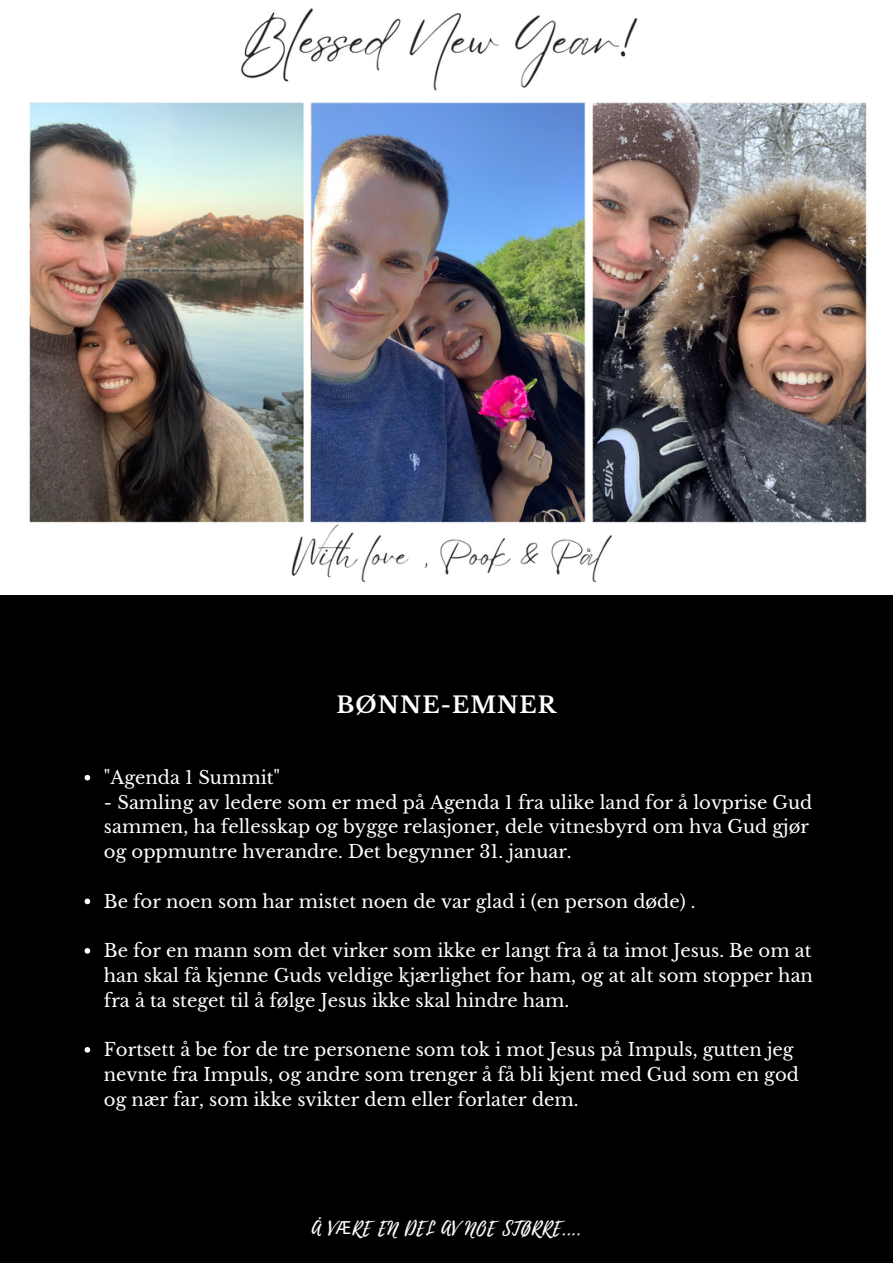
<style>
.page{position:relative;width:893px;height:1264px;background:#fff}
.page>*{position:absolute;margin:0;border:0;box-sizing:border-box;transform-origin:0 0}
.t1{font:700 22.5px "Libre Baskerville";letter-spacing:.05em;color:#fff}
.t2{font:18px/24.8px "Libre Baskerville";color:#fff}
.t3{font:18px "Playlist Script";letter-spacing:.05em;color:#fff}
.s1{font-family:"Noto Sans"}
</style>
<div class="page">
<div style="left:0;top:0;width:892px;height:1262px;background:#000"></div>
<svg style="left:85px;top:774px;width:5px;height:6px"></svg>
<svg style="left:85px;top:898px;width:5px;height:6px"></svg>
<svg style="left:85px;top:948px;width:5px;height:5px"></svg>
<svg style="left:85px;top:1047px;width:5px;height:5px"></svg>
<img style="left:0;top:0;width:892px;height:595px">
<p class="t1" style="left:336px;top:691px;width:221px">BØNNE-EMNER</p>
<p class="t2" style="left:104px;top:765px;width:178px">"Agenda 1 Summit"</p>
<p class="t2" style="left:104px;top:790px;width:710px">- Samling av ledere som er med på Agenda 1 fra ulike land for å lovprise Gud sammen, ha fellesskap og bygge relasjoner, dele vitnesbyrd om hva Gud gjør og oppmuntre hverandre. Det begynner 31. januar.</p>
<p class="t2" style="left:104px;top:888px;width:593px">Be for noen som har mistet noen de var glad i (en person døde) .</p>
<p class="t2" style="left:104px;top:938px;width:710px;text-align:justify">Be for en mann som det virker som ikke er langt fra å ta imot Jesus. Be om at han skal få kjenne Guds veldige kjærlighet for ham, og at alt som stopper han fra å ta steget til å følge Jesus ikke skal hindre ham.</p>
<p class="t2" style="left:104px;top:1037px;width:696px">Fortsett å be for de tre personene som tok i mot Jesus på Impuls, gutten jeg nevnte fra Impuls, og andre som trenger å få bli kjent med Gud som en god og nær far, som ikke svikter dem eller forlater dem.</p>
<p class="t3" style="left:312px;top:1215px;width:270px">Å V<span class="s1">Æ</span>RE EN DEL AV NOE STØRRE....</p>
</div>
